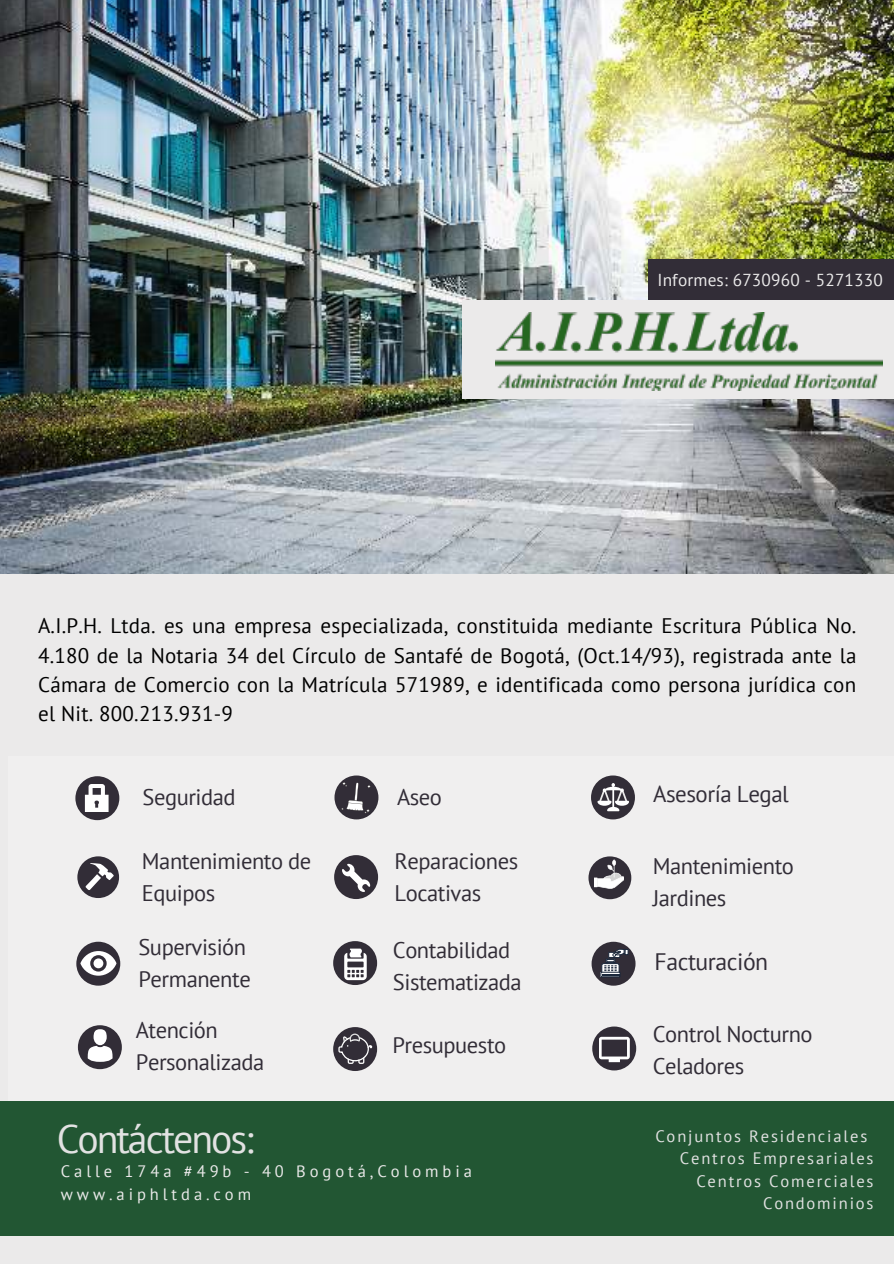
<style>
.page{position:relative;width:894px;height:1264px;background:#fff}
.page>*{position:absolute;margin:0;border:0;box-sizing:border-box;transform-origin:0 0}
.t1{font:39.75px "PT Sans";letter-spacing:-.05em;color:#e2e2e2}
.t2{font:23.7px "PT Sans";letter-spacing:-.02em;color:#322d37}
.t3{font:22.95px "PT Sans";letter-spacing:-.02em;color:#322d37}
.t4{font:22.5px/31.5px "PT Sans";letter-spacing:-.02em;color:#322d37}
.t5{font:21px/29.2px "PT Sans";letter-spacing:.01em;color:#000;text-align:justify}
.t6{font:17.25px "PT Sans";letter-spacing:.01em;color:#ebeaea}
.t7{font:16.5px "PT Sans";letter-spacing:.11em;color:#e2e2e2}
.t8{font:16.5px/22.5px "PT Sans";letter-spacing:.24em;color:#ebeaea}
</style>
<div class="page">
<div style="left:0;top:0;width:893px;height:1263px;background:#ebeaea"></div>
<img style="left:0;top:0;width:893px;height:573px">
<div style="left:648px;top:260px;width:245px;height:39px;background:#322d37"></div>
<div style="left:461px;top:301px;width:432px;height:98px;background:#ebeaea"></div>
<div style="left:8px;top:756px;width:885px;height:364px;background:#f0efef"></div>
<div style="left:77px;top:856px;width:42px;height:42px;background:#322d37;border-radius:50%"></div>
<div style="left:334px;top:855px;width:44px;height:44px;background:#322d37;border-radius:50%"></div>
<div style="left:588px;top:856px;width:43px;height:43px;background:#322d37;border-radius:50%"></div>
<div style="left:0;top:1101px;width:893px;height:133px;background:#225633"></div>
<div style="left:75px;top:776px;width:44px;height:44px;background:#322d37;border-radius:50%"></div>
<div style="left:334px;top:775px;width:44px;height:44px;background:#322d37;border-radius:50%"></div>
<div style="left:591px;top:775px;width:43px;height:44px;background:#322d37;border-radius:50%"></div>
<img style="left:495px;top:313px;width:386px;height:77px">
<svg style="left:85px;top:784px;width:23px;height:27px"></svg>
<svg style="left:341px;top:781px;width:30px;height:32px"></svg>
<svg style="left:597px;top:783px;width:32px;height:28px"></svg>
<svg style="left:85px;top:863px;width:29px;height:27px"></svg>
<svg style="left:594px;top:859px;width:29px;height:29px"></svg>
<div style="left:591px;top:941px;width:44px;height:44px;background:#322d37;border-radius:50%"></div>
<div style="left:592px;top:1026px;width:44px;height:44px;background:#322d37;border-radius:50%"></div>
<div style="left:333px;top:941px;width:44px;height:44px;background:#322d37;border-radius:50%"></div>
<div style="left:333px;top:1027px;width:44px;height:43px;background:#322d37;border-radius:50%"></div>
<div style="left:76px;top:941px;width:44px;height:44px;background:#322d37;border-radius:50%"></div>
<div style="left:78px;top:1025px;width:44px;height:44px;background:#322d37;border-radius:50%"></div>
<svg style="left:344px;top:948px;width:22px;height:32px"></svg>
<div style="left:93px;top:1029px;width:14px;height:16px;background:#fff;border-radius:50%"></div>
<svg style="left:88px;top:1045px;width:25px;height:16px"></svg>
<svg style="left:342px;top:863px;width:28px;height:29px"></svg>
<svg style="left:338px;top:1033px;width:34px;height:30px"></svg>
<div style="left:600px;top:971px;width:20px;height:6px;border:1px solid #1c293c"></div>
<svg style="left:601px;top:949px;width:27px;height:28px"></svg>
<svg style="left:80px;top:951px;width:36px;height:24px"></svg>
<svg style="left:599px;top:1036px;width:30px;height:26px"></svg>
<p class="t6" style="left:657px;top:269px;width:227px">Informes: 6730960 - 5271330</p>
<p class="t5" style="left:38px;top:611px;width:819px">A.I.P.H. Ltda. es una empresa especializada, constituida mediante Escritura Pública No.<br>4.180 de la Notaria 34 del Círculo de Santafé de Bogotá, (Oct.14/93), registrada ante la Cámara de Comercio con la Matrícula 571989, e identificada como persona jurídica con el Nit. 800.213.931-9</p>
<p class="t4" style="left:142px;top:781px;width:95px">Seguridad</p>
<p class="t4" style="left:397px;top:780px;width:46px">Aseo</p>
<p class="t4" style="left:142px;top:845px;width:171px">Mantenimiento de<br>Equipos</p>
<p class="t4" style="left:394px;top:845px;width:125px">Reparaciones<br>Locativas</p>
<p class="t4" style="left:138px;top:930px;width:114px">Supervisión<br>Permanente</p>
<p class="t4" style="left:393px;top:934px;width:130px">Contabilidad<br>Sistematizada</p>
<p class="t4" style="left:136px;top:1014px;width:130px">Atención<br>Personalizada</p>
<p class="t4" style="left:392px;top:1028px;width:115px">Presupuesto</p>
<h1 class="t1" style="left:57px;top:1113px;width:199px">Contáctenos:</h1>
<p class="t8" style="left:61px;top:1159px;width:412px">Calle 174a #49b - 40 Bogotá,Colombia www.aiphltda.com</p>
<p class="t3" style="left:653px;top:779px;width:137px">Asesoría Legal</p>
<p class="t4" style="left:652px;top:850px;width:143px">Mantenimiento<br>Jardines</p>
<p class="t2" style="left:654px;top:946px;width:115px">Facturación</p>
<p class="t4" style="left:652px;top:1017px;width:161px">Control Nocturno<br>Celadores</p>
<p class="t7" style="left:655px;top:1125px;width:213px">Conjuntos Residenciales</p>
<p class="t7" style="left:679px;top:1147px;width:195px">Centros Empresariales</p>
<p class="t7" style="left:696px;top:1170px;width:179px">Centros Comerciales</p>
<p class="t7" style="left:762px;top:1192px;width:112px">Condominios</p>
</div>
